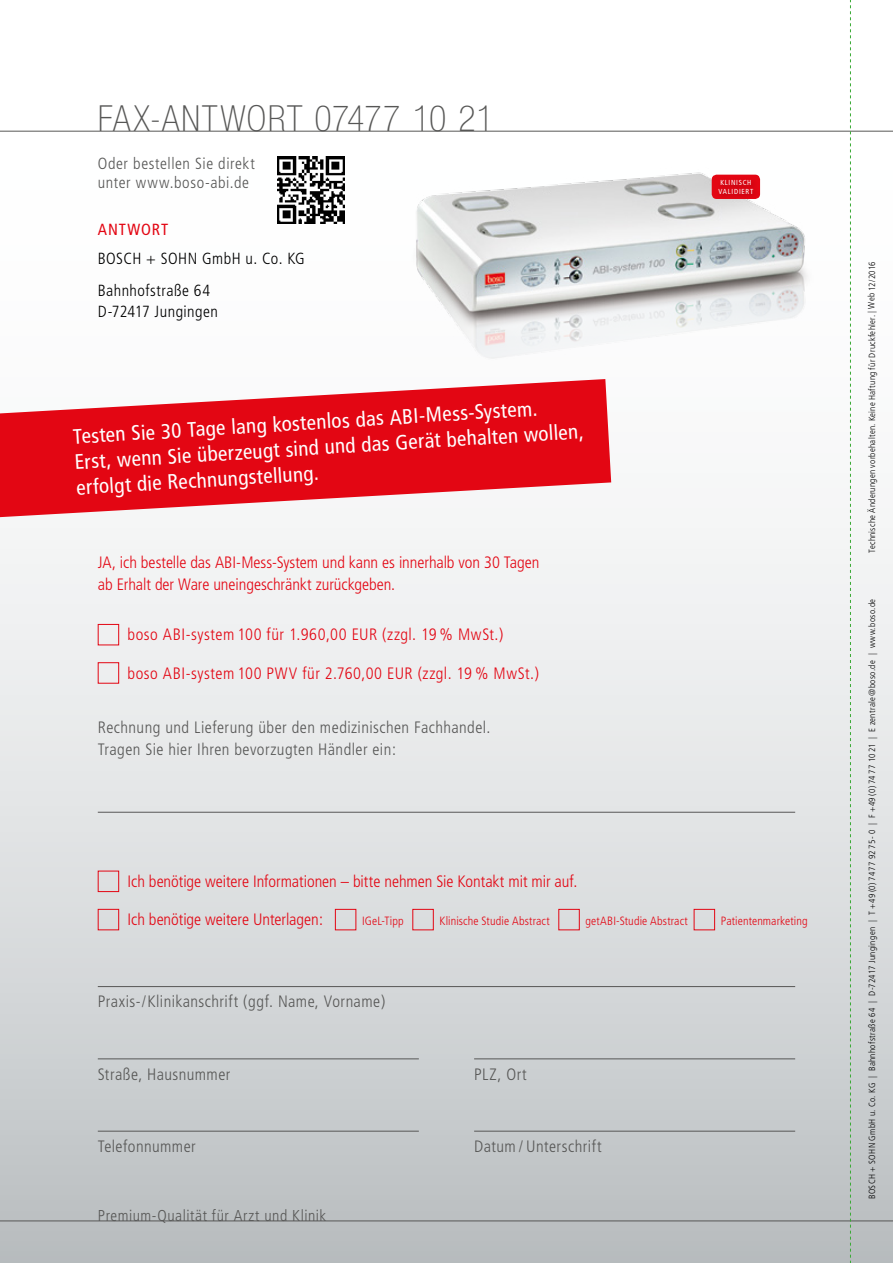
<style>
.page{position:relative;width:893px;height:1263px;background:#fff}
.page>*{position:absolute;margin:0;border:0;box-sizing:border-box;transform-origin:0 0}
.t1{font:100 condensed 36px "Helvetica Neue";letter-spacing:.035em;color:#575756}
.t2{font:condensed 21px/25px "Frutiger";color:#fff}
.t3{font:300 condensed 16.5px/21.8px "Frutiger";color:#e30613}
.t4{font:300 condensed 16.5px/21.8px "Frutiger";letter-spacing:.025em;color:#575756}
.t5{font:300 condensed 16.5px "Frutiger";letter-spacing:.035em;color:#e30613}
.t6{font:300 condensed 16.2px/31.5px "Frutiger";letter-spacing:.025em;color:#000}
.t7{font:300 condensed 16.2px/19.5px "Frutiger";letter-spacing:.035em;color:#575756}
.t8{font:condensed 16.2px "Frutiger";color:#e30613}
.t9{font:300 condensed 15.75px "Frutiger";letter-spacing:.035em;color:#575756}
.t10{font:300 condensed 12px "Frutiger";letter-spacing:.01em;color:#e30613}
.t11{font:300 condensed 9px "Frutiger";letter-spacing:.035em;color:#000}
.t12{font:condensed 7.2px/8.7px "Frutiger";letter-spacing:.1em;color:#fff}
</style>
<div class="page">
<div style="left:0;top:0;width:893px;height:1263px;background:linear-gradient(to bottom,#fff,#c4c8ca)"></div>
<hr style="left:0;top:1220px;width:893px;height:1px;background:#575756">
<svg style="left:0;top:379px;width:611px;height:138px;fill:#e30613"></svg>
<hr style="left:0;top:131px;width:893px;height:1px;background:#575756">
<img style="left:398px;top:140px;width:435px;height:234px">
<div style="left:712px;top:175px;width:48px;height:24px;background:#e30613;border-radius:5px"></div>
<div style="left:716px;top:177px;width:43px;height:23px;background:#da0512"></div>
<hr style="left:98px;top:986px;width:697px;height:1px;background:#575756">
<hr style="left:474px;top:1058px;width:321px;height:1px;background:#575756">
<hr style="left:98px;top:1058px;width:321px;height:1px;background:#575756">
<hr style="left:98px;top:1131px;width:321px;height:1px;background:#575756">
<hr style="left:474px;top:1131px;width:321px;height:1px;background:#575756">
<hr style="left:98px;top:812px;width:697px;height:1px;background:#575756">
<div style="left:335px;top:909px;width:21px;height:21px;border:1px solid #e30613"></div>
<div style="left:412px;top:909px;width:22px;height:21px;border:1px solid #e30613"></div>
<div style="left:558px;top:909px;width:22px;height:21px;border:1px solid #e30613"></div>
<div style="left:694px;top:909px;width:21px;height:21px;border:1px solid #e30613"></div>
<div style="left:98px;top:871px;width:21px;height:21px;border:1px solid #e30613"></div>
<div style="left:98px;top:909px;width:21px;height:21px;border:1px solid #e30613"></div>
<div style="left:98px;top:624px;width:21px;height:21px;border:1px solid #e30613"></div>
<div style="left:98px;top:662px;width:21px;height:22px;border:1px solid #e30613"></div>
<img style="left:277px;top:156px;width:68px;height:68px">
<svg style="left:850px;top:0;width:1px;height:1263px"></svg>
<h1 class="t1" style="left:98px;top:98px;width:398px">FAX-ANTWORT 07477 10 21</h1>
<p class="t7" style="left:98px;top:153px;width:159px">Oder bestellen Sie direkt unter www.boso-abi.de</p>
<p class="t8" style="left:98px;top:220px;width:11px">ANT</p>
<p class="t8" style="left:127px;top:220px;width:33px">WORT</p>
<p class="t6" style="left:98px;top:243px;width:209px;text-indent:104px">GmbH u. Co. KG<br>Bahnhofstraße 64</p>
<p class="t6" style="left:98px;top:295px;width:122px">D-72417 Jungingen</p>
<p class="t6" style="left:98px;top:243px;width:18px">Bosch</p>
<p class="t6" style="left:146px;top:243px;width:32px">+ Sohn</p>
<p class="t2" style="left:72px;top:426px;width:512px;rotate:-4deg">TESTEN SIE 30 TAGE LANG KOSTENLOS DAS ABI-MESS-SYSTEM.<br>ERST, WENN SIE ÜBERZEUGT SIND UND DAS GERÄT BEHALTEN WOLLEN,<br>ERFOLGT DIE RECHNUNGSTELLUNG.</p>
<p class="t3" style="left:98px;top:552px;width:443px">JA, ich bestelle das ABI-Mess-System und kann es innerhalb von 30 Tagen ab Erhalt der Ware uneingeschränkt zurückgeben.</p>
<p class="t5" style="left:128px;top:625px;width:377px">boso ABI-system 100 für 1.960,00 EUR (zzgl. 19 % MwSt.)</p>
<p class="t5" style="left:128px;top:664px;width:413px">boso ABI-system 100 PWV für 2.760,00 EUR (zzgl. 19 % MwSt.)</p>
<p class="t4" style="left:98px;top:717px;width:394px">Rechnung und Lieferung über den medizinischen Fachhandel.<br>Tragen Sie hier Ihren bevorzugten Händler ein:</p>
<p class="t12" style="left:718px;top:178px;width:36px">KLINISCH<br>VALIDIERT</p>
<p class="t3" style="left:128px;top:871px;width:451px">Ich benötige weitere Informationen – bitte nehmen Sie Kontakt mit mir auf.</p>
<p class="t3" style="left:128px;top:909px;width:197px">Ich benötige weitere Unterlagen:</p>
<p class="t10" style="left:362px;top:914px;width:43px">IGeL-Tipp</p>
<p class="t10" style="left:439px;top:914px;width:112px">Klinische Studie Abstract</p>
<p class="t10" style="left:585px;top:914px;width:104px">getABI-Studie Abstract</p>
<p class="t10" style="left:721px;top:914px;width:89px">Patientenmarketing</p>
<p class="t4" style="left:98px;top:991px;width:289px">Praxis-/Klinikanschrift (ggf. Name, Vorname)</p>
<p class="t4" style="left:98px;top:1063px;width:134px">Straße, Hausnummer</p>
<p class="t4" style="left:474px;top:1063px;width:54px">PLZ, Ort</p>
<p class="t4" style="left:98px;top:1136px;width:99px">Telefonnummer</p>
<p class="t4" style="left:474px;top:1136px;width:129px">Datum / Unterschrift</p>
<p class="t9" style="left:98px;top:1206px;width:230px">Premium-Qualität für Arzt und Klinik</p>
<p class="t11" style="left:867px;top:553px;width:293px;rotate:-90deg">Technische Änderungen vorbehalten. Keine Haftung für Druckfehler. | Web 12/2016</p>
<p class="t11" style="left:867px;top:1199px;width:602px;rotate:-90deg">Bosch + Sohn GmbH u. Co. KG | Bahnhofstraße 64 | D-72417 Jungingen | T +49 (0) 74 77 92 75 - 0 | F +49 (0) 74 77 10 21 | E zentrale@boso.de | www.boso.de</p>
</div>
